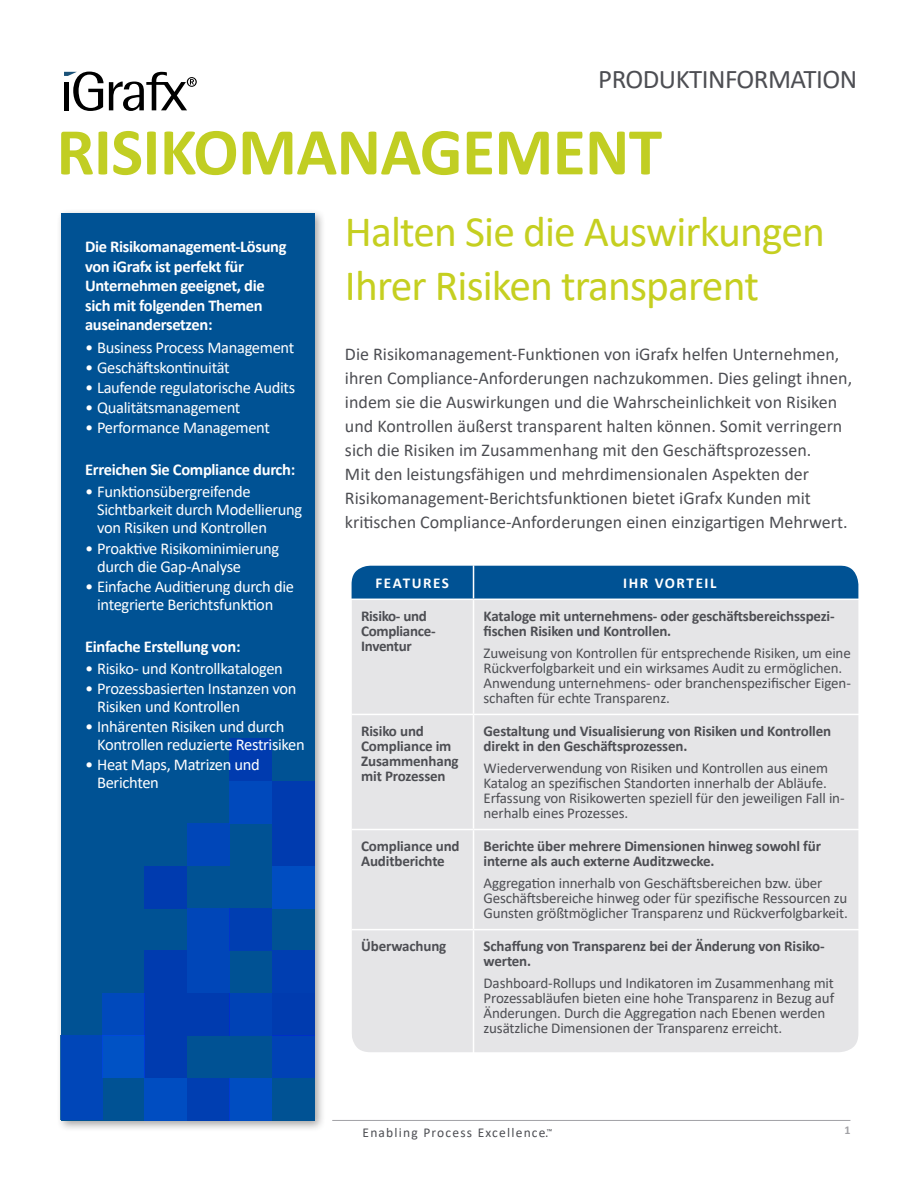
<style>
.page{position:relative;width:918px;height:1188px;background:#fff}
.page>*{position:absolute;margin:0;border:0;box-sizing:border-box;transform-origin:0 0}
.Intro_Text{font:700 67.5px "Calibri";letter-spacing:-.01em;color:#c1ce23}
.Main_Headline{font:43.5px/54px "Calibri";letter-spacing:-.02em;color:#c5cf20}
.Body_Text{font:27px "Calibri";letter-spacing:-.02em;color:#4d4e53}
.Intro_Text-2{font:18px/24px "Calibri";color:#4d4e53}
.Bullets_-_Side_Bar{font:16.5px/18px "Calibri";letter-spacing:-.02em;color:#fff}
.Side_Bar_Sub_Heads{font:700 16.5px/19.5px "Calibri";letter-spacing:-.02em;color:#fff}
.t1{font:700 15.15px "Calibri";letter-spacing:.1em;color:#fff}
.Feature_Benefit{font:15px/15px "Calibri";letter-spacing:-.01em;color:#4d4e53}
.Feature_Benefit-2{font:700 15px/15px "Calibri";letter-spacing:-.01em;color:#4d4e53}
.t2{font:13.5px "Calibri";letter-spacing:.09em;color:#4d4e53}
.Quote_-_Side_Bar{font:700 12px "Calibri";color:#a1a1a5}
</style>
<div class="page">
<hr style="left:332px;top:1120px;width:518px;height:1px;background:#a1a1a5">
<div style="left:56px;top:208px;width:270px;height:924px;background:#231f20;opacity:.4"></div>
<div style="left:61px;top:213px;width:254px;height:907px;background:#005294"></div>
<div style="left:145px;top:1078px;width:42px;height:42px;background:#004dc1"></div>
<div style="left:272px;top:1036px;width:42px;height:42px;background:#0042b5"></div>
<div style="left:230px;top:1078px;width:42px;height:42px;background:#004dc1"></div>
<div style="left:187px;top:1078px;width:43px;height:42px;background:#003eb1"></div>
<div style="left:102px;top:1036px;width:43px;height:42px;background:#0052c5"></div>
<div style="left:61px;top:1036px;width:41px;height:84px;background:#0046b8"></div>
<div style="left:230px;top:739px;width:42px;height:42px;background:#003baf"></div>
<div style="left:272px;top:951px;width:42px;height:42px;background:#003eb1"></div>
<div style="left:230px;top:993px;width:42px;height:43px;background:#0042b5"></div>
<div style="left:187px;top:993px;width:43px;height:43px;background:#003baf"></div>
<div style="left:145px;top:951px;width:42px;height:127px;background:#003baf"></div>
<div style="left:102px;top:993px;width:43px;height:43px;background:#0049bc"></div>
<div style="left:230px;top:781px;width:42px;height:42px;background:#0049bc"></div>
<div style="left:272px;top:993px;width:42px;height:43px;background:#003baf"></div>
<div style="left:272px;top:781px;width:42px;height:85px;background:#003baf"></div>
<div style="left:187px;top:823px;width:43px;height:43px;background:#0046b8"></div>
<div style="left:230px;top:908px;width:42px;height:43px;background:#003eb1"></div>
<div style="left:187px;top:908px;width:43px;height:85px;background:#0046b8"></div>
<div style="left:272px;top:866px;width:42px;height:42px;background:#004dc1"></div>
<div style="left:145px;top:866px;width:42px;height:42px;background:#003baf"></div>
<div style="left:353px;top:567px;width:504px;height:32px;background:#005294"></div>
<div style="left:353px;top:600px;width:504px;height:451px;background:#e5e5e7"></div>
<hr style="left:473px;top:565px;width:1px;height:34px;background:#fff">
<hr style="left:473px;top:600px;width:1px;height:114px;background:#fff">
<hr style="left:352px;top:714px;width:122px;height:1px;background:#fff">
<hr style="left:474px;top:714px;width:392px;height:1px;background:#fff">
<hr style="left:473px;top:715px;width:1px;height:114px;background:#fff">
<hr style="left:352px;top:829px;width:122px;height:1px;background:#fff">
<hr style="left:474px;top:829px;width:392px;height:1px;background:#fff">
<hr style="left:473px;top:830px;width:1px;height:99px;background:#fff">
<hr style="left:352px;top:929px;width:122px;height:1px;background:#fff">
<hr style="left:474px;top:929px;width:392px;height:1px;background:#fff">
<hr style="left:473px;top:930px;width:1px;height:129px;background:#fff">
<div style="left:332px;top:546px;width:546px;height:526px;border:20px solid #fff;border-radius:29px"></div>
<svg style="left:64px;top:72px;width:133px;height:39px"></svg>
<p class="Body_Text" style="left:598px;top:60px;width:260px">PRODUKTINFORMATION</p>
<p class="Intro_Text" style="left:57px;top:104px;width:607px">RISIKOMANAGEMENT</p>
<p class="Side_Bar_Sub_Heads" style="left:85px;top:237px;width:203px">Die Risikomanagement-Lösung von iGrafx ist perfekt für<br>Unternehmen geeignet, die sich mit folgenden Themen auseinandersetzen:</p>
<p class="Bullets_-_Side_Bar" style="left:85px;top:338px;width:211px">• Business Process Management</p>
<p class="Bullets_-_Side_Bar" style="left:85px;top:358px;width:146px">• Geschäftskontinuität</p>
<p class="Bullets_-_Side_Bar" style="left:85px;top:378px;width:212px">• Laufende regulatorische Audits</p>
<p class="Bullets_-_Side_Bar" style="left:85px;top:398px;width:157px">• Qualitätsmanagement</p>
<p class="Bullets_-_Side_Bar" style="left:85px;top:418px;width:186px">• Performance Management</p>
<p class="Side_Bar_Sub_Heads" style="left:85px;top:460px;width:212px">Erreichen Sie Compliance durch:</p>
<p class="Bullets_-_Side_Bar" style="left:97px;top:483px;width:207px;text-indent:-12px">• Funktionsübergreifende<br>Sichtbarkeit durch Modellierung von Risiken und Kontrollen</p>
<p class="Bullets_-_Side_Bar" style="left:97px;top:539px;width:184px;text-indent:-12px">• Proaktive Risikominimierung durch die Gap-Analyse</p>
<p class="Bullets_-_Side_Bar" style="left:85px;top:577px;width:210px;text-align:center">• Einfache Auditierung durch die integrierte Berichtsfunktion</p>
<p class="Side_Bar_Sub_Heads" style="left:85px;top:636px;width:157px">Einfache Erstellung von:</p>
<p class="Bullets_-_Side_Bar" style="left:85px;top:659px;width:199px">• Risiko- und Kontrollkatalogen</p>
<p class="Bullets_-_Side_Bar" style="left:97px;top:679px;width:201px;text-indent:-12px">• Prozessbasierten Instanzen von<br>Risiken und Kontrollen</p>
<p class="Bullets_-_Side_Bar" style="left:97px;top:717px;width:209px;text-indent:-12px">• Inhärenten Risiken und durch<br>Kontrollen reduzierte Restrisiken</p>
<p class="Bullets_-_Side_Bar" style="left:97px;top:756px;width:164px;text-indent:-12px">• Heat Maps, Matrizen und<br>Berichten</p>
<p class="Main_Headline" style="left:345px;top:204px;width:481px">Halten Sie die Auswirkungen<br>Ihrer Risiken transparent</p>
<p class="Intro_Text-2" style="left:345px;top:342px;width:509px">Die Risikomanagement-Funktionen von iGrafx helfen Unternehmen, ihren Compliance-Anforderungen nachzukommen. Dies gelingt ihnen, indem sie die Auswirkungen und die Wahrscheinlichkeit von Risiken und Kontrollen äußerst transparent halten können. Somit verringern sich die Risiken im Zusammenhang mit den Geschäftsprozessen.<br>Mit den leistungsfähigen und mehrdimensionalen Aspekten der Risikomanagement-Berichtsfunktionen bietet iGrafx Kunden mit kritischen Compliance-Anforderungen einen einzigartigen Mehrwert.</p>
<p class="t1" style="left:375px;top:572px;width:75px">FEATURES</p>
<p class="t1" style="left:623px;top:572px;width:95px">IHR VORTEIL</p>
<p class="Feature_Benefit-2" style="left:361px;top:608px;width:76px">Risiko- und<br>Compliance-<br>Inventur</p>
<p class="Feature_Benefit-2" style="left:484px;top:608px;width:353px">Kataloge mit unternehmens- oder geschäftsbereichsspezi&shy;fischen Risiken und Kontrollen.</p>
<p class="Feature_Benefit" style="left:484px;top:645px;width:369px">Zuweisung von Kontrollen für entsprechende Risiken, um eine Rückverfolgbarkeit und ein wirksames Audit zu ermöglichen.<br>Anwendung unternehmens- oder branchenspezifischer Eigen&shy;schaften für echte Transparenz.</p>
<p class="Feature_Benefit-2" style="left:361px;top:723px;width:99px">Risiko und<br>Compliance im<br>Zusammenhang mit Prozessen</p>
<p class="Feature_Benefit-2" style="left:484px;top:723px;width:349px">Gestaltung und Visualisierung von Risiken und Kontrollen direkt in den Geschäftsprozessen.</p>
<p class="Feature_Benefit" style="left:484px;top:760px;width:363px">Wiederverwendung von Risiken und Kontrollen aus einem Katalog an spezifischen Standorten innerhalb der Abläufe.<br>Erfassung von Risikowerten speziell für den jeweiligen Fall in&shy;nerhalb eines Prozesses.</p>
<p class="Feature_Benefit-2" style="left:361px;top:838px;width:100px">Compliance und<br>Auditberichte</p>
<p class="Feature_Benefit-2" style="left:484px;top:838px;width:339px">Berichte über mehrere Dimensionen hinweg sowohl für interne als auch externe Auditzwecke.</p>
<p class="Feature_Benefit" style="left:484px;top:875px;width:366px">Aggregation innerhalb von Geschäftsbereichen bzw. über<br>Geschäftsbereiche hinweg oder für spezifische Ressourcen zu<br>Gunsten größtmöglicher Transparenz und Rückverfolgbarkeit.</p>
<p class="Feature_Benefit-2" style="left:361px;top:938px;width:87px">Überwachung</p>
<p class="Feature_Benefit-2" style="left:484px;top:938px;width:343px">Schaffung von Transparenz bei der Änderung von Risiko&shy;werten.</p>
<p class="Feature_Benefit" style="left:484px;top:975px;width:352px">Dashboard-Rollups und Indikatoren im Zusammenhang mit Prozessabläufen bieten eine hohe Transparenz in Bezug auf Änderungen. Durch die Aggregation nach Ebenen werden zusätzliche Dimensionen der Transparenz erreicht.</p>
<p class="t2" style="left:363px;top:1123px;width:191px">Enabling Process Excellence.<sup>™</sup></p>
<p class="Quote_-_Side_Bar" style="left:844px;top:1122px;width:8px">1</p>
</div>
